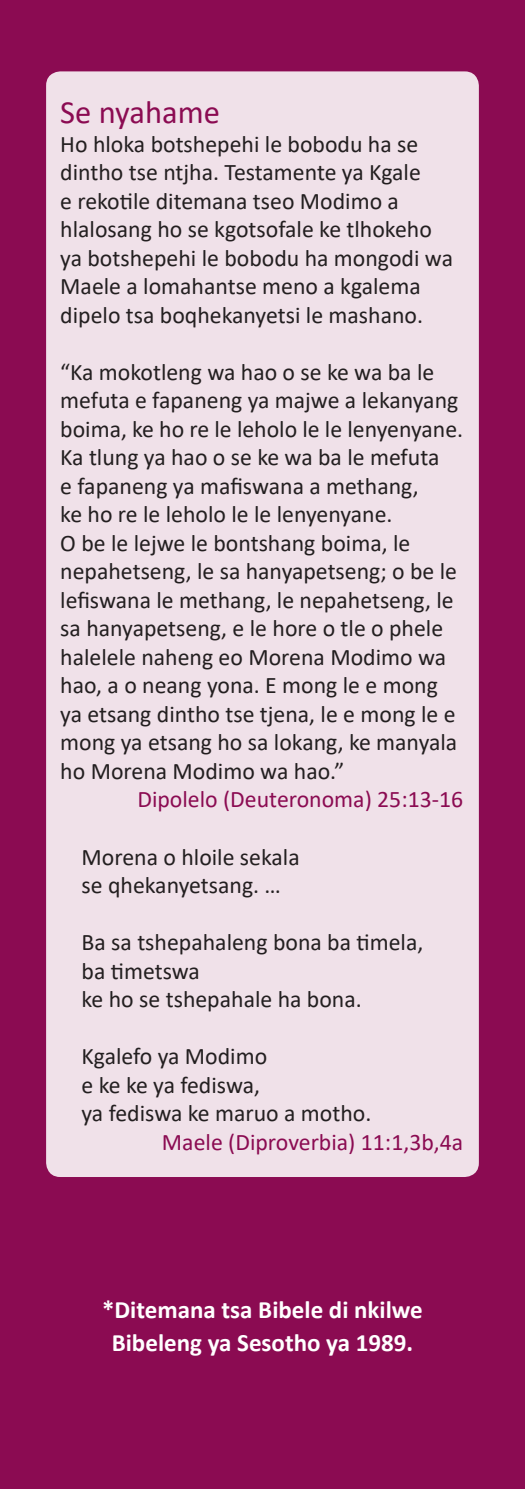
<style>
.page{position:relative;width:525px;height:1489px;background:#fff}
.page>*{position:absolute;margin:0;border:0;box-sizing:border-box;transform-origin:0 0}
.t1{font:32.5px "Calibri";color:#8b0b52}
.t2{font:700 25px/32.5px "Calibri";color:#fff;text-align:center}
.t3{font:23.75px/28.5px "Calibri";color:#231f20}
.t4{font:23.75px "Calibri";color:#8b0b52}
</style>
<div class="page">
<div style="left:0;top:0;width:524px;height:1488px;background:#8b0b52"></div>
<div style="left:46px;top:71px;width:432px;height:1105px;background:#f0e1e9;border-radius:14px"></div>
<h1 class="t1" style="left:60px;top:90px;width:161px">Se nyahame</h1>
<p class="t3" style="left:60px;top:129px;width:394px">Ho hloka botshepehi le bobodu ha se dintho tse ntjha. Testamente ya Kgale<br>e rekotile ditemana tseo Modimo a hlalosang ho se kgotsofale ke tlhokeho ya botshepehi le bobodu ha mongodi wa Maele a lomahantse meno a kgalema dipelo tsa boqhekanyetsi le mashano.</p>
<p class="t3" style="left:60px;top:357px;width:404px">“Ka mokotleng wa hao o se ke wa ba le mefuta e fapaneng ya majwe a lekanyang boima, ke ho re le leholo le le lenyenyane.<br>Ka tlung ya hao o se ke wa ba le mefuta<br>e fapaneng ya mafiswana a methang,<br>ke ho re le leholo le le lenyenyane.<br>O be le lejwe le bontshang boima, le nepahetseng, le sa hanyapetseng; o be le lefiswana le methang, le nepahetseng, le sa hanyapetseng, e le hore o tle o phele halelele naheng eo Morena Modimo wa hao, a o neang yona. E mong le e mong ya etsang dintho tse tjena, le e mong le e mong ya etsang ho sa lokang, ke manyala ho Morena Modimo wa hao.”</p>
<p class="t4" style="left:137px;top:783px;width:327px">Dipolelo (Deuteronoma) 25:13-16</p>
<p class="t3" style="left:81px;top:841px;width:219px">Morena o hloile sekala se qhekanyetsang. …</p>
<p class="t3" style="left:81px;top:927px;width:343px">Ba sa tshepahaleng bona ba timela, ba timetswa<br>ke ho se tshepahale ha bona.</p>
<p class="t3" style="left:81px;top:1041px;width:291px">Kgalefo ya Modimo<br>e ke ke ya fediswa,<br>ya fediswa ke maruo a motho.</p>
<p class="t4" style="left:162px;top:1125px;width:302px">Maele (Diproverbia) 11:1,3b,4a</p>
<p class="t2" style="left:102px;top:1293px;width:322px">*Ditemana tsa Bibele di nkilwe<br>Bibeleng ya Sesotho ya 1989.</p>
</div>
